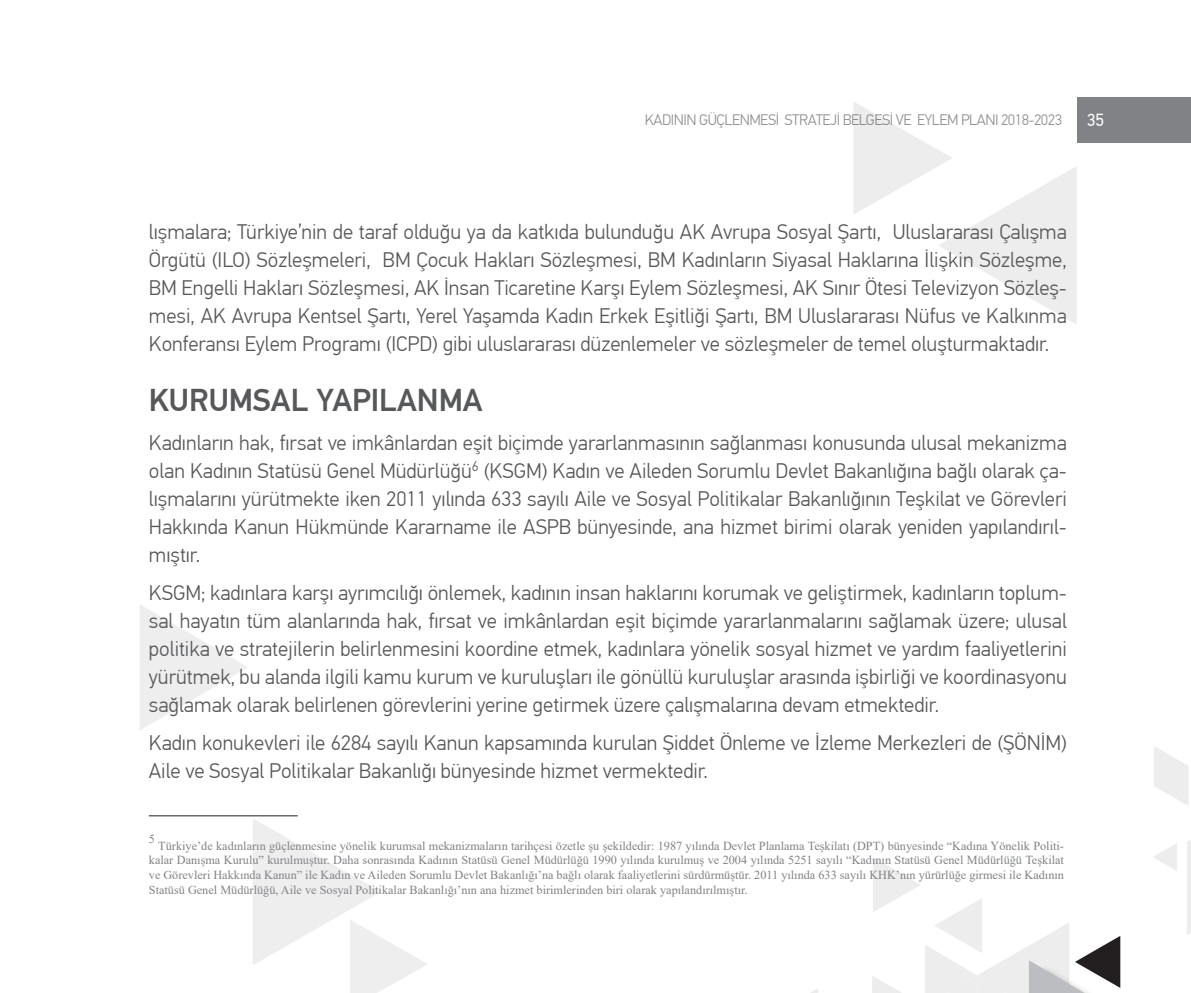
<style>
.page{position:relative;width:1191px;height:993px;background:#fff}
.page>*{position:absolute;margin:0;border:0;box-sizing:border-box;transform-origin:0 0}
.t1{font:500 31.5px "PF Din Text Pro";color:#57585a}
.t2{font:300 21px/28px "PF Din Text Pro";color:#57585a;text-align:justify}
.t3{font:17.5px "PF Din Text Pro";color:#fff}
.t4{font:300 15.22px "PF Din Text Pro";letter-spacing:-.03em;color:#231f20}
.Alt_acıklama{font:12.25px/14.7px "Times New Roman";color:#808285;text-align:justify}
</style>
<div class="page">
<div style="left:1077px;top:97px;width:114px;height:45px;background:#808285"></div>
<svg style="left:812px;top:989px;width:6px;height:3px"></svg>
<svg style="left:1153px;top:746px;width:38px;height:188px"></svg>
<svg style="left:854px;top:102px;width:222px;height:222px"></svg>
<svg style="left:872px;top:858px;width:248px;height:134px"></svg>
<svg style="left:140px;top:605px;width:108px;height:125px"></svg>
<svg style="left:253px;top:819px;width:174px;height:173px"></svg>
<hr style="left:149px;top:815px;width:149px;height:1px;background:#231f20">
<p class="t4" style="left:644px;top:111px;width:419px">KADININ GÜÇLENMESİ STRATEJİ BELGESİ VE EYLEM PLANI 2018-2023</p>
<p class="t3" style="left:1086px;top:110px;width:19px">35</p>
<p class="t2" style="left:149px;top:218px;width:919px">lışmalara; Türkiye’nin de taraf olduğu ya da katkıda bulunduğu AK Avrupa Sosyal Şartı, Uluslararası Çalışma Örgütü (ILO) Sözleşmeleri, BM Çocuk Hakları Sözleşmesi, BM Kadınların Siyasal Haklarına İlişkin Sözleşme, BM Engelli Hakları Sözleşmesi, AK İnsan Ticaretine Karşı Eylem Sözleşmesi, AK Sınır Ötesi Televizyon Sözleş&shy;mesi, AK Avrupa Kentsel Şartı, Yerel Yaşamda Kadın Erkek Eşitliği Şartı, BM Uluslararası Nüfus ve Kalkınma Konferansı Eylem Programı (ICPD) gibi uluslararası düzenlemeler ve sözleşmeler de temel oluşturmaktadır.</p>
<p class="t1" style="left:149px;top:381px;width:335px">KURUMSAL YAPILANMA</p>
<p class="t2" style="left:149px;top:429px;width:919px">Kadınların hak, fırsat ve imkânlardan eşit biçimde yararlanmasının sağlanması konusunda ulusal mekanizma olan Kadının Statüsü Genel Müdürlüğü<sup>6</sup> (KSGM) Kadın ve Aileden Sorumlu Devlet Bakanlığına bağlı olarak ça&shy;lışmalarını yürütmekte iken 2011 yılında 633 sayılı Aile ve Sosyal Politikalar Bakanlığının Teşkilat ve Görevleri Hakkında Kanun Hükmünde Kararname ile ASPB bünyesinde, ana hizmet birimi olarak yeniden yapılandırıl&shy;mıştır.</p>
<p class="t2" style="left:149px;top:579px;width:919px">KSGM; kadınlara karşı ayrımcılığı önlemek, kadının insan haklarını korumak ve geliştirmek, kadınların toplum&shy;sal hayatın tüm alanlarında hak, fırsat ve imkânlardan eşit biçimde yararlanmalarını sağlamak üzere; ulusal politika ve stratejilerin belirlenmesini koordine etmek, kadınlara yönelik sosyal hizmet ve yardım faaliyetlerini yürütmek, bu alanda ilgili kamu kurum ve kuruluşları ile gönüllü kuruluşlar arasında işbirliği ve koordinasyonu sağlamak olarak belirlenen görevlerini yerine getirmek üzere çalışmalarına devam etmektedir.</p>
<p class="t2" style="left:149px;top:729px;width:919px">Kadın konukevleri ile 6284 sayılı Kanun kapsamında kurulan Şiddet Önleme ve İzleme Merkezleri de (ŞÖNİM)<br>Aile ve Sosyal Politikalar Bakanlığı bünyesinde hizmet vermektedir.</p>
<p class="Alt_acıklama" style="left:149px;top:830px;width:8px">5</p>
<p class="Alt_acıklama" style="left:149px;top:837px;width:916px;text-indent:9px">Türkiye’de kadınların güçlenmesine yönelik kurumsal mekanizmaların tarihçesi özetle şu şekildedir: 1987 yılında Devlet Planlama Teşkilatı (DPT) bünyesinde “Kadına Yönelik Politi&shy;kalar Danışma Kurulu” kurulmuştur. Daha sonrasında Kadının Statüsü Genel Müdürlüğü 1990 yılında kurulmuş ve 2004 yılında 5251 sayılı “Kadının Statüsü Genel Müdürlüğü Teşkilat ve Görevleri Hakkında Kanun” ile Kadın ve Aileden Sorumlu Devlet Bakanlığı’na bağlı olarak faaliyetlerini sürdürmüştür. 2011 yılında 633 sayılı KHK’nın yürürlüğe girmesi ile Kadının Statüsü Genel Müdürlüğü, Aile ve Sosyal Politikalar Bakanlığı’nın ana hizmet birimlerinden biri olarak yapılandırılmıştır.</p>
</div>
